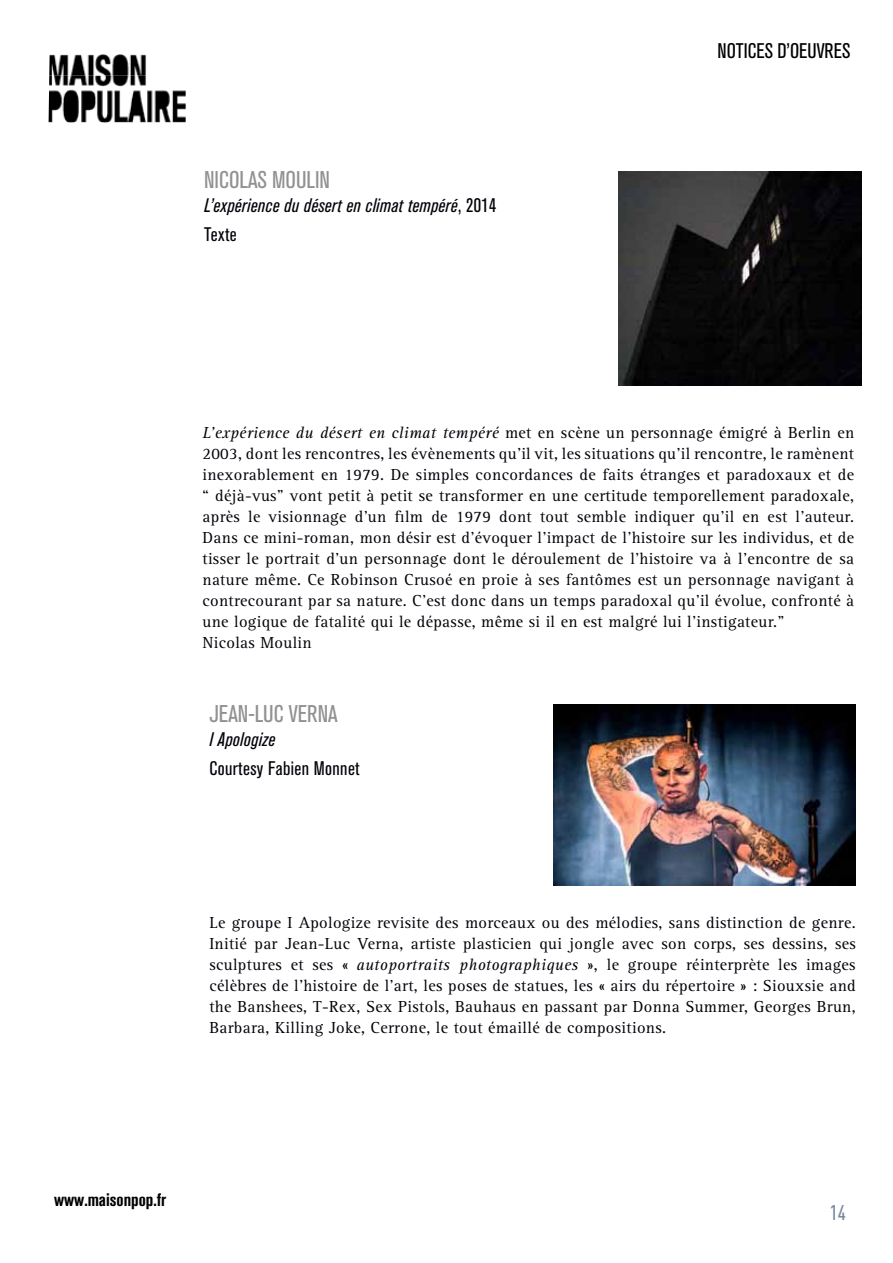
<style>
.page{position:relative;width:893px;height:1263px;background:#fff}
.page>*{position:absolute;margin:0;border:0;box-sizing:border-box;transform-origin:0 0}
.t1{font:condensed 24px "Akzidenz Grotesk BQ";color:#919191}
.t2{font:condensed 21px "Akzidenz Grotesk BQ";color:#000}
.t3{font:500 21px "DIN Cond";color:#788b9f}
.t4{font:italic condensed 19.5px/28.8px "Akzidenz Grotesk BQ";letter-spacing:.02em;color:#000309}
.t5{font:condensed 19.5px "Akzidenz Grotesk BQ";color:#000309}
.t6{font:700 condensed 18px "Akzidenz Grotesk BQ";color:#000001}
.t7{font:16.5px/21px "Rotis Serif";letter-spacing:.02em;color:#000309}
.s1{font-style:normal}
.s2{font-style:italic}
</style>
<div class="page">
<img style="left:49px;top:54px;width:137px;height:68px">
<img style="left:554px;top:705px;width:302px;height:180px">
<img style="left:619px;top:171px;width:242px;height:215px">
<h1 class="t1" style="left:204px;top:166px;width:127px">NICOLAS MOULIN</h1>
<p class="t4" style="left:204px;top:191px;width:294px">L’expérience du désert en climat tempéré<span class="s1">, 2014<br>TEXTE</span></p>
<p class="t2" style="left:717px;top:39px;width:134px">NOTICES D’OEUVRES</p>
<p class="t7" style="left:202px;top:422px;width:653px"><span class="s2">L’expérience du désert en climat tempéré</span> met en scène un personnage émigré à Berlin en 2003, dont les rencontres, les évènements qu’il vit, les situations qu’il rencontre, le ramènent inexorablement en 1979. De simples concordances de faits étranges et paradoxaux et de “ déjà-vus” vont petit à petit se transformer en une certitude temporellement paradoxale, après le visionnage d’un film de 1979 dont tout semble indiquer qu’il en est l’auteur.<br>Dans ce mini-roman, mon désir est d’évoquer l’impact de l’histoire sur les individus, et de tisser le portrait d’un personnage dont le déroulement de l’histoire va à l’encontre de sa nature même. Ce Robinson Crusoé en proie à ses fantômes est un personnage navigant à contrecourant par sa nature. C’est donc dans un temps paradoxal qu’il évolue, confronté à une logique de fatalité qui le dépasse, même si il en est malgré lui l’instigateur.”<br>Nicolas Moulin</p>
<h1 class="t1" style="left:209px;top:700px;width:130px">JEAN-LUC VERNA</h1>
<p class="t4" style="left:209px;top:725px;width:67px">I Apologize</p>
<p class="t5" style="left:209px;top:757px;width:152px">COURTESY FABIEN MONNET</p>
<p class="t7" style="left:209px;top:912px;width:648px;text-align:justify">Le groupe I Apologize revisite des morceaux ou des mélodies, sans distinction de genre.<br>Initié par Jean-Luc Verna, artiste plasticien qui jongle avec son corps, ses dessins, ses sculptures et ses « <span class="s2">autoportraits photographiques</span> », le groupe réinterprète les images célèbres de l’histoire de l’art, les poses de statues, les « airs du répertoire » : Siouxsie and the Banshees, T-Rex, Sex Pistols, Bauhaus en passant par Donna Summer, Georges Brun, Barbara, Killing Joke, Cerrone, le tout émaillé de compositions.</p>
<p class="t6" style="left:54px;top:1189px;width:114px">www.maisonpop.fr</p>
<p class="t3" style="left:830px;top:1199px;width:18px">14</p>
</div>
